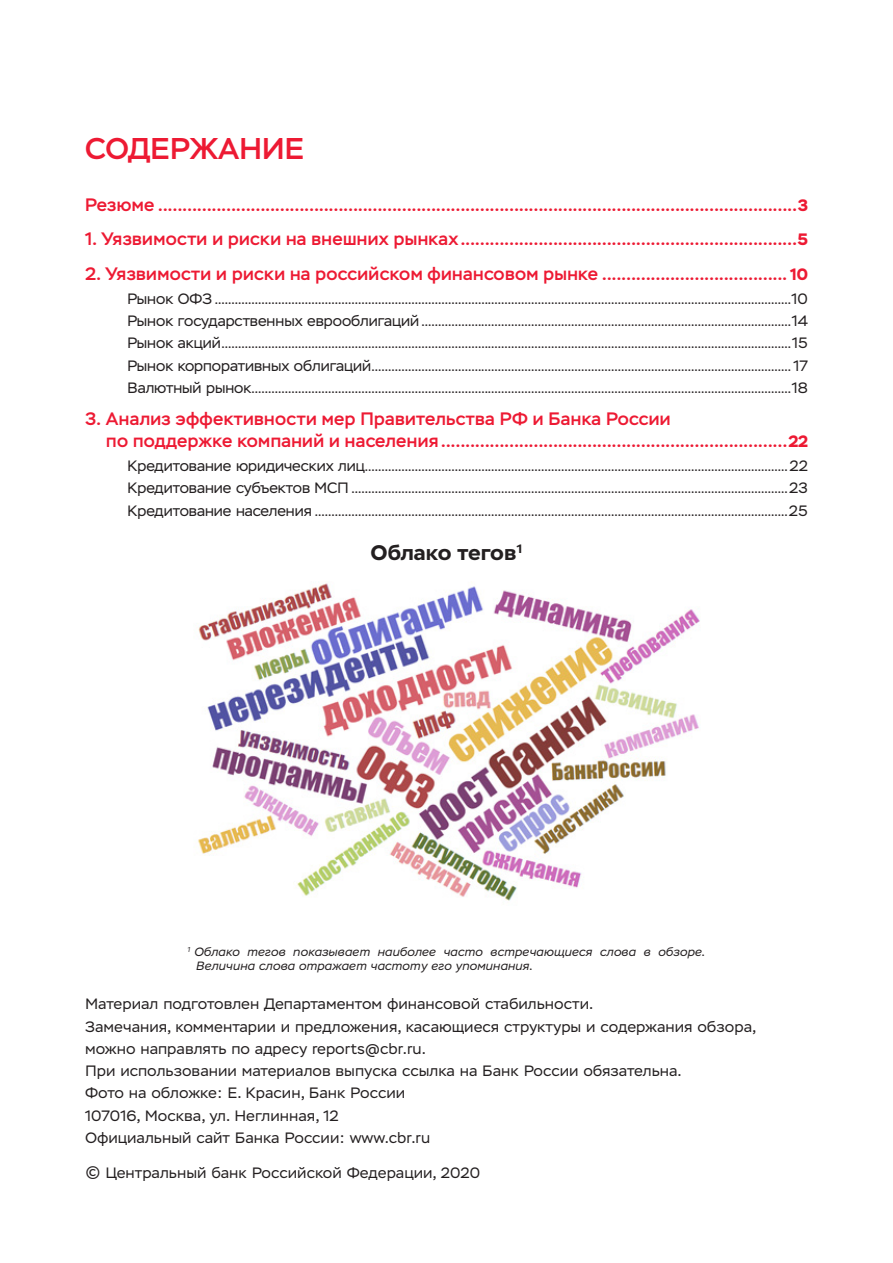
<style>
.page{position:relative;width:893px;height:1263px;background:#fff}
.page>*{position:absolute;margin:0;border:0;box-sizing:border-box;transform-origin:0 0}
.Содержание{font:500 30px "Stem";letter-spacing:.01em;color:#ed1a33}
.Текст{font:700 21px "Stem Text";color:#231f20}
.t1{font:500 18px/21.6px "Stem";letter-spacing:.02em;color:#ed1a33}
.t2{font:15px "Stem";color:#231f20}
.Выходные_данные{font:15px "Stem Text";color:#231f20}
.Сноска{font:italic 12px/14.4px "Stem Text";color:#231f20}
.s1{font-weight:700;font-size:16.5px}
.s2{font-family:"Stem Text"}
</style>
<div class="page">
<img style="left:198px;top:583px;width:502px;height:318px">
<p class="Содержание" style="left:85px;top:131px;width:221px">СОДЕРЖАНИЕ</p>
<p class="t1" style="left:85px;top:194px;width:724px">Резюме ...................................................................................................................................<span class="s1">3</span></p>
<p class="t1" style="left:85px;top:228px;width:724px">1. Уязвимости и риски на внешних рынках.....................................................................<span class="s1">5</span></p>
<p class="t1" style="left:85px;top:263px;width:724px">2. Уязвимости и риски на российском финансовом рынке ...................................... <span class="s1">10</span></p>
<p class="t2" style="left:128px;top:290px;width:682px">Рынок ОФЗ .............................................................................................................................................................................<span class="s2">10</span></p>
<p class="t2" style="left:128px;top:312px;width:682px">Рынок государственных еврооблигаций...............................................................................................................<span class="s2">14</span></p>
<p class="t2" style="left:128px;top:334px;width:682px">Рынок акций...........................................................................................................................................................................<span class="s2">15</span></p>
<p class="t2" style="left:128px;top:357px;width:682px">Рынок корпоративных облигаций.............................................................................................................................. <span class="s2">17</span></p>
<p class="t2" style="left:128px;top:379px;width:682px">Валютный рынок..................................................................................................................................................................<span class="s2">18</span></p>
<p class="t1" style="left:106px;top:408px;width:703px;text-indent:-21px">3. Анализ эффективности мер Правительства РФ и Банка России<br>по поддержке компаний и населения .......................................................................<span class="s1">22</span></p>
<p class="t2" style="left:128px;top:457px;width:682px">Кредитование юридических лиц...............................................................................................................................<span class="s2">22</span></p>
<p class="t2" style="left:128px;top:479px;width:682px">Кредитование субъектов МСП ...................................................................................................................................<span class="s2">23</span></p>
<p class="t2" style="left:128px;top:502px;width:682px">Кредитование населения ..............................................................................................................................................<span class="s2">25</span></p>
<p class="Текст" style="left:371px;top:539px;width:153px">Облако тегов<sup>1</sup></p>
<p class="Сноска" style="left:196px;top:944px;width:511px;text-indent:-9px"><sup>1</sup> Облако тегов показывает наиболее часто встречающиеся слова в обзоре.<br>Величина слова отражает частоту его упоминания.</p>
<p class="Выходные_данные" style="left:85px;top:995px;width:510px">Материал подготовлен Департаментом финансовой стабильности.</p>
<p class="Выходные_данные" style="left:85px;top:1018px;width:673px">Замечания, комментарии и предложения, касающиеся структуры и содержания обзора,</p>
<p class="Выходные_данные" style="left:85px;top:1040px;width:342px">можно направлять по адресу reports@cbr.ru.</p>
<p class="Выходные_данные" style="left:85px;top:1062px;width:598px">При использовании материалов выпуска ссылка на Банк России обязательна.</p>
<p class="Выходные_данные" style="left:85px;top:1084px;width:322px">Фото на обложке: Е. Красин, Банк России</p>
<p class="Выходные_данные" style="left:85px;top:1107px;width:255px">107016, Москва, ул. Неглинная, 12</p>
<p class="Выходные_данные" style="left:85px;top:1129px;width:347px">Официальный сайт Банка России: www.cbr.ru</p>
<p class="Выходные_данные" style="left:85px;top:1164px;width:397px">© Центральный банк Российской Федерации, 2020</p>
</div>
